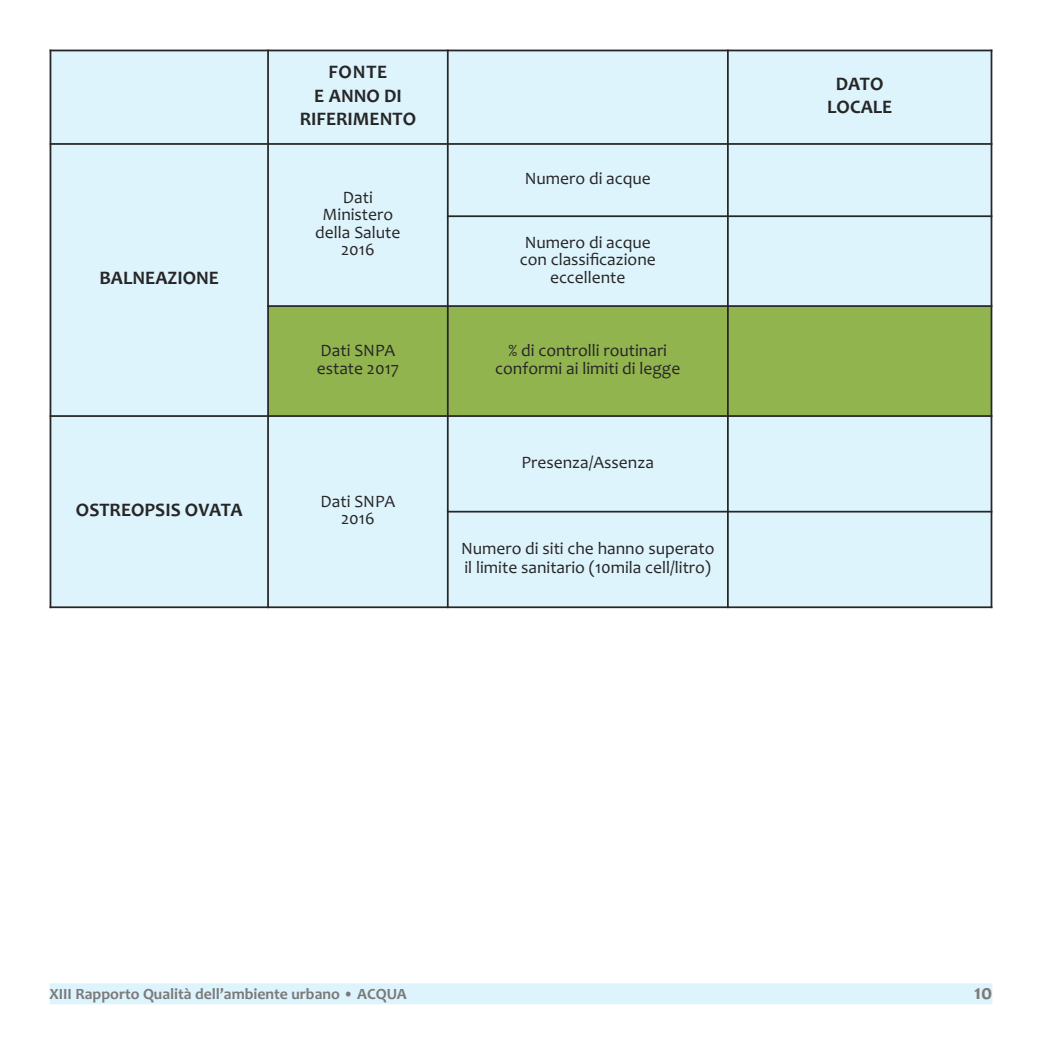
<style>
.page{position:relative;width:1042px;height:1042px;background:#fff}
.page>*{position:absolute;margin:0;border:0;box-sizing:border-box;transform-origin:0 0}
.t1{font:700 21px "Candara";color:#7a7a7a}
.t2{font:700 19.25px/23.1px "Candara";color:#272627;text-align:center}
.t3{font:17.5px/17.5px "Candara";color:#272627;text-align:center}
.t4{font:700 15.75px "Candara";color:#7a7a7a}
</style>
<div class="page">
<div style="left:50px;top:983px;width:942px;height:21px;background:#def4fd"></div>
<div style="left:50px;top:50px;width:218px;height:94px;background:#def4fd"></div>
<div style="left:268px;top:50px;width:180px;height:94px;background:#def4fd"></div>
<div style="left:448px;top:50px;width:280px;height:94px;background:#def4fd"></div>
<div style="left:728px;top:50px;width:263px;height:94px;background:#def4fd"></div>
<div style="left:50px;top:144px;width:218px;height:272px;background:#def4fd"></div>
<div style="left:268px;top:144px;width:180px;height:162px;background:#def4fd"></div>
<div style="left:448px;top:144px;width:280px;height:72px;background:#def4fd"></div>
<div style="left:728px;top:144px;width:263px;height:72px;background:#def4fd"></div>
<div style="left:448px;top:216px;width:280px;height:90px;background:#def4fd"></div>
<div style="left:728px;top:216px;width:263px;height:90px;background:#def4fd"></div>
<div style="left:268px;top:306px;width:180px;height:110px;background:#92b44f"></div>
<div style="left:448px;top:306px;width:280px;height:110px;background:#92b44f"></div>
<div style="left:728px;top:306px;width:263px;height:110px;background:#92b44f"></div>
<div style="left:50px;top:416px;width:218px;height:191px;background:#def4fd"></div>
<div style="left:268px;top:416px;width:180px;height:191px;background:#def4fd"></div>
<div style="left:448px;top:416px;width:280px;height:96px;background:#def4fd"></div>
<div style="left:728px;top:416px;width:263px;height:96px;background:#def4fd"></div>
<div style="left:448px;top:512px;width:280px;height:96px;background:#def4fd"></div>
<div style="left:728px;top:512px;width:263px;height:96px;background:#def4fd"></div>
<hr style="left:50px;top:50px;width:1px;height:558px;background:#272627">
<hr style="left:267px;top:50px;width:2px;height:558px;background:#272627">
<hr style="left:447px;top:50px;width:2px;height:558px;background:#272627">
<hr style="left:727px;top:50px;width:2px;height:558px;background:#272627">
<hr style="left:990px;top:50px;width:2px;height:558px;background:#272627">
<hr style="left:50px;top:50px;width:942px;height:1px;background:#272627">
<hr style="left:50px;top:143px;width:942px;height:2px;background:#272627">
<hr style="left:447px;top:215px;width:545px;height:2px;background:#272627">
<hr style="left:267px;top:305px;width:725px;height:2px;background:#272627">
<hr style="left:50px;top:415px;width:942px;height:2px;background:#272627">
<hr style="left:447px;top:511px;width:545px;height:1px;background:#272627">
<hr style="left:50px;top:606px;width:942px;height:2px;background:#272627">
<p class="t2" style="left:300px;top:60px;width:118px">FONTE<br>E ANNO DI<br>RIFERIMENTO</p>
<p class="t2" style="left:827px;top:72px;width:67px">DATO<br>LOCALE</p>
<p class="t2" style="left:99px;top:266px;width:121px">BALNEAZIONE</p>
<p class="t3" style="left:315px;top:188px;width:87px">Dati<br>Ministero della Salute<br>2016</p>
<p class="t3" style="left:525px;top:169px;width:128px">Numero di acque</p>
<p class="t3" style="left:520px;top:233px;width:137px">Numero di acque con classificazione eccellente</p>
<p class="t3" style="left:317px;top:341px;width:84px;text-align:left">Dati SNPA estate 2017</p>
<p class="t3" style="left:495px;top:341px;width:187px">% di controlli routinari conformi ai limiti di legge</p>
<p class="t3" style="left:522px;top:453px;width:134px">Presenza/Assenza</p>
<p class="t2" style="left:76px;top:498px;width:168px">OSTREOPSIS OVATA</p>
<p class="t3" style="left:321px;top:492px;width:76px">Dati SNPA<br>2016</p>
<p class="t3" style="left:461px;top:538px;width:255px;line-height:19.2px;text-align:left">Numero di siti che hanno superato il limite sanitario (10mila cell/litro)</p>
<p class="t4" style="left:50px;top:984px;width:359px">XIII RAPPORTO QUALITÀ DELL’AMBIENTE URBANO • ACQUA</p>
<p class="t1" style="left:974px;top:979px;width:20px">10</p>
</div>
